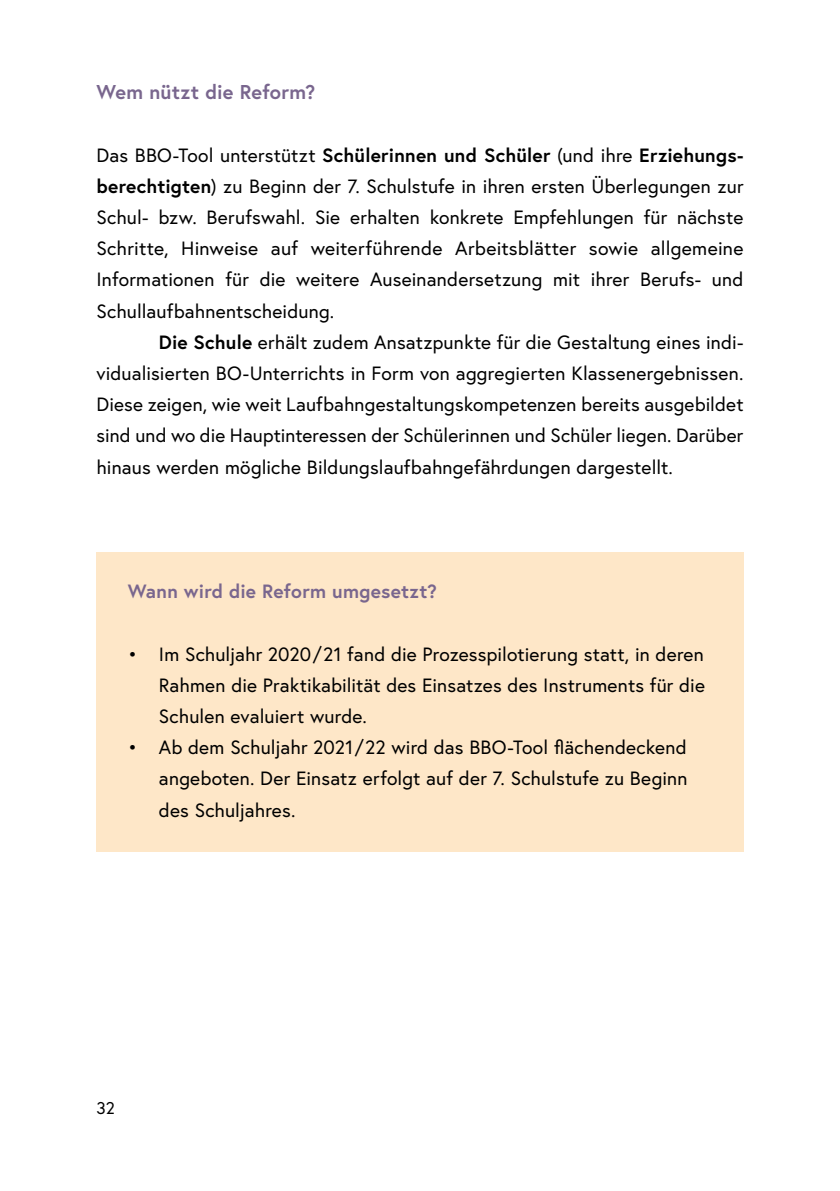
<style>
.page{position:relative;width:840px;height:1191px;background:#fff}
.page>*{position:absolute;margin:0;border:0;box-sizing:border-box;transform-origin:0 0}
.h2_sieht_wie_h4_aus_ohne_numm{font:700 20px "Europa Austria";letter-spacing:.01em;color:#79668e}
.p_Erstzeileneinzug_Abstand_danach{font:19.2px/31.2px "Europa Austria";letter-spacing:.01em;color:#000;text-align:justify}
.Infobox_p_Infobox_Titel{font:700 19.2px "Europa Austria";letter-spacing:.015em;color:#79668e}
.t1{font:17px "Europa Austria";color:#000}
.s1{font-weight:700}
</style>
<div class="page">
<div style="left:96px;top:552px;width:647px;height:81px;background:#fee7c8"></div>
<div style="left:96px;top:614px;width:647px;height:144px;background:#fee7c8"></div>
<div style="left:96px;top:708px;width:647px;height:144px;background:#fee7c8"></div>
<h2 class="h2_sieht_wie_h4_aus_ohne_numm" style="left:96px;top:79px;width:220px">Wem nützt die Reform?</h2>
<p class="p_Erstzeileneinzug_Abstand_danach" style="left:96px;top:139px;width:648px">Das BBO-Tool unterstützt <span class="s1">Schülerinnen und Schüler</span> (und ihre <span class="s1">Erziehungs&shy;berechtigten</span>) zu Beginn der 7. Schulstufe in ihren ersten Überlegungen zur Schul- bzw. Berufswahl. Sie erhalten konkrete Empfehlungen für nächste Schritte, Hinweise auf weiterführende Arbeitsblätter sowie allgemeine Informationen für die weitere Auseinandersetzung mit ihrer Berufs- und Schullaufbahnentscheidung.</p>
<p class="p_Erstzeileneinzug_Abstand_danach" style="left:96px;top:326px;width:648px;text-indent:62px"><span class="s1">Die Schule</span> erhält zudem Ansatzpunkte für die Gestaltung eines indi&shy;vidualisierten BO-Unterrichts in Form von aggregierten Klassenergebnissen.<br>Diese zeigen, wie weit Laufbahngestaltungskompetenzen bereits ausgebildet sind und wo die Hauptinteressen der Schülerinnen und Schüler liegen. Darüber hinaus werden mögliche Bildungslaufbahngefährdungen dargestellt.</p>
<p class="Infobox_p_Infobox_Titel" style="left:128px;top:578px;width:310px">Wann wird die Reform umgesetzt?</p>
<p class="p_Erstzeileneinzug_Abstand_danach" style="left:159px;top:638px;width:547px;text-indent:-31px">• Im Schuljahr 2020/21 fand die Prozesspilotierung statt, in deren Rahmen die Praktikabilität des Einsatzes des Instruments für die Schulen evaluiert wurde.</p>
<p class="p_Erstzeileneinzug_Abstand_danach" style="left:159px;top:731px;width:530px;text-indent:-31px">• Ab dem Schuljahr 2021/22 wird das BBO-Tool flächendeckend angeboten. Der Einsatz erfolgt auf der 7. Schulstufe zu Beginn des Schuljahres.</p>
<p class="t1" style="left:96px;top:1096px;width:20px">32</p>
</div>
